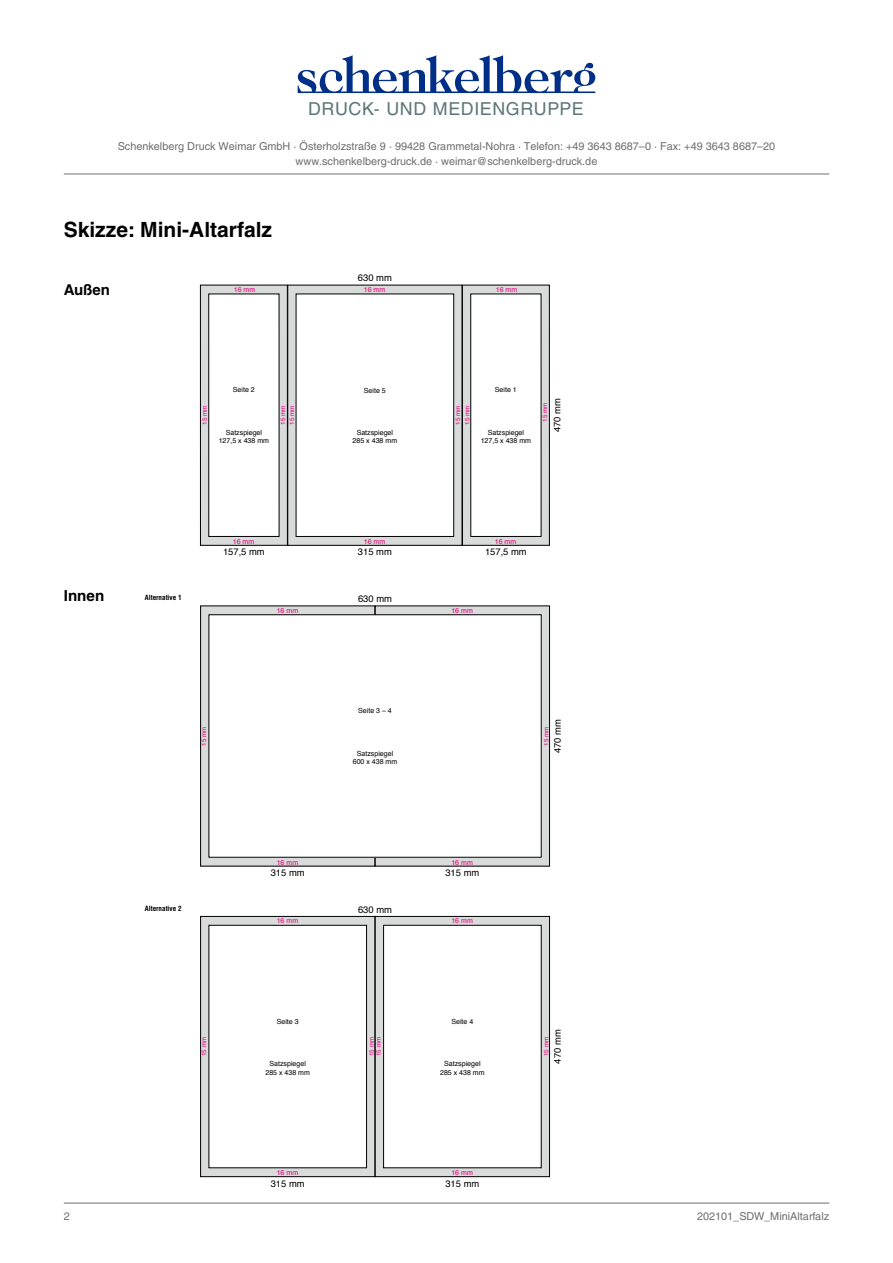
<style>
.page{position:relative;width:893px;height:1263px;background:#fff}
.page>*{position:absolute;margin:0;border:0;box-sizing:border-box;transform-origin:0 0}
.t1{font:700 21px "Helvetica LT";color:#000}
.t2{font:17.85px "Helvetica LT";letter-spacing:.03em;color:#5d767b}
.t3{font:700 15.15px "Helvetica LT";color:#000}
.t4{font:700 15px "Helvetica LT";color:#000}
.t5{font:10.8px/15px "Helvetica LT";color:#6e6e6e;text-align:center}
.t6{font:9.45px "Helvetica";color:#000}
.t7{font:7.05px/8.4px "Helvetica";color:#000;text-align:center}
.t8{font:7.05px "Helvetica";color:#e5007c}
.t9{font:700 condensed 7.05px "Helvetica LT";color:#000}
.t10{font:6.3px "Helvetica";color:#e5007c}
</style>
<div class="page">
<hr style="left:64px;top:174px;width:765px;height:1px;background:#6e6e6e">
<svg style="left:298px;top:55px;width:297px;height:38px"></svg>
<hr style="left:64px;top:1203px;width:765px;height:1px;background:#6e6e6e">
<div style="left:288px;top:285px;width:174px;height:260px;background:#d9dada"></div>
<div style="left:296px;top:294px;width:158px;height:242px;background:#fff"></div>
<div style="left:296px;top:294px;width:158px;height:243px;border:1px solid #000"></div>
<div style="left:462px;top:285px;width:87px;height:260px;background:#d9dada"></div>
<div style="left:462px;top:285px;width:88px;height:260px;border:1px solid #000"></div>
<div style="left:471px;top:294px;width:70px;height:242px;background:#fff"></div>
<div style="left:200px;top:285px;width:87px;height:260px;background:#d9dada"></div>
<div style="left:200px;top:285px;width:88px;height:260px;border:1px solid #000"></div>
<div style="left:209px;top:294px;width:70px;height:242px;background:#fff"></div>
<div style="left:201px;top:916px;width:174px;height:261px;background:#d9dada"></div>
<div style="left:200px;top:916px;width:175px;height:261px;border:1px solid #000"></div>
<div style="left:209px;top:925px;width:158px;height:243px;background:#fff"></div>
<div style="left:209px;top:925px;width:158px;height:243px;border:1px solid #000"></div>
<div style="left:375px;top:916px;width:174px;height:261px;background:#d9dada"></div>
<div style="left:375px;top:916px;width:175px;height:261px;border:1px solid #000"></div>
<div style="left:384px;top:925px;width:157px;height:243px;background:#fff"></div>
<div style="left:383px;top:925px;width:158px;height:243px;border:1px solid #000"></div>
<div style="left:201px;top:606px;width:174px;height:260px;background:#d9dada"></div>
<div style="left:200px;top:606px;width:175px;height:260px;border:1px solid #000"></div>
<div style="left:375px;top:606px;width:174px;height:260px;background:#d9dada"></div>
<div style="left:375px;top:606px;width:175px;height:260px;border:1px solid #000"></div>
<div style="left:209px;top:615px;width:332px;height:242px;background:#fff"></div>
<h2 class="t2" style="left:308px;top:98px;width:277px">DRUCK- UND MEDIENGRUPPE</h2>
<p class="t5" style="left:118px;top:138px;width:659px">Schenkelberg Druck Weimar GmbH · Österholzstraße 9 · 99428 Grammetal-Nohra · Telefon: +49 3643 8687–0 · Fax: +49 3643 8687–20 www.schenkelberg-druck.de · weimar@schenkelberg-druck.de</p>
<h1 class="t1" style="left:64px;top:217px;width:210px">Skizze: Mini-Altarfalz</h1>
<h3 class="t4" style="left:64px;top:281px;width:48px">Außen</h3>
<p class="t8" style="left:234px;top:284px;width:23px">16 mm</p>
<p class="t6" style="left:358px;top:271px;width:35px">630 mm</p>
<p class="t8" style="left:364px;top:284px;width:23px">16 mm</p>
<p class="t8" style="left:496px;top:284px;width:23px">16 mm</p>
<p class="t10" style="left:200px;top:425px;width:21px;rotate:-90deg">15 mm</p>
<p class="t7" style="left:233px;top:386px;width:23px">Seite 2</p>
<p class="t7" style="left:219px;top:428px;width:52px">Satzspiegel<br>127,5 x 438 mm</p>
<p class="t7" style="left:364px;top:386px;width:23px">Seite 5</p>
<p class="t7" style="left:353px;top:428px;width:46px">Satzspiegel<br>285 x 438 mm</p>
<p class="t10" style="left:278px;top:425px;width:21px;rotate:-90deg">15 mm</p>
<p class="t10" style="left:287px;top:425px;width:21px;rotate:-90deg">15 mm</p>
<p class="t10" style="left:453px;top:425px;width:21px;rotate:-90deg">15 mm</p>
<p class="t10" style="left:463px;top:425px;width:21px;rotate:-90deg">15 mm</p>
<p class="t7" style="left:495px;top:386px;width:23px">Seite 1</p>
<p class="t7" style="left:481px;top:428px;width:52px">Satzspiegel<br>127,5 x 438 mm</p>
<p class="t6" style="left:550px;top:432px;width:35px;rotate:-90deg">470 mm</p>
<p class="t10" style="left:540px;top:422px;width:21px;rotate:-90deg">15 mm</p>
<h3 class="t3" style="left:64px;top:586px;width:42px">Innen</h3>
<p class="t9" style="left:145px;top:593px;width:38px">Alternative 1</p>
<p class="t8" style="left:233px;top:536px;width:23px">16 mm</p>
<p class="t8" style="left:364px;top:536px;width:23px">16 mm</p>
<p class="t6" style="left:223px;top:545px;width:43px">157,5 mm</p>
<p class="t6" style="left:358px;top:545px;width:35px">315 mm</p>
<p class="t8" style="left:277px;top:605px;width:23px">16 mm</p>
<p class="t6" style="left:358px;top:591px;width:35px">630 mm</p>
<p class="t8" style="left:495px;top:536px;width:23px">16 mm</p>
<p class="t6" style="left:485px;top:545px;width:43px">157,5 mm</p>
<p class="t8" style="left:451px;top:605px;width:23px">16 mm</p>
<p class="t10" style="left:199px;top:745px;width:21px;rotate:-90deg">15 mm</p>
<p class="t7" style="left:358px;top:707px;width:35px">Seite 3 – 4</p>
<p class="t7" style="left:353px;top:749px;width:46px">Satzspiegel<br>600 x 438 mm</p>
<p class="t6" style="left:550px;top:753px;width:35px;rotate:-90deg">470 mm</p>
<p class="t10" style="left:541px;top:745px;width:21px;rotate:-90deg">15 mm</p>
<p class="t9" style="left:145px;top:904px;width:38px">Alternative 2</p>
<p class="t8" style="left:277px;top:857px;width:23px">16 mm</p>
<p class="t8" style="left:451px;top:857px;width:23px">16 mm</p>
<p class="t6" style="left:271px;top:865px;width:35px">315 mm</p>
<p class="t6" style="left:445px;top:865px;width:35px">315 mm</p>
<p class="t6" style="left:358px;top:902px;width:35px">630 mm</p>
<p class="t8" style="left:277px;top:915px;width:23px">16 mm</p>
<p class="t8" style="left:451px;top:915px;width:23px">16 mm</p>
<p class="t7" style="left:277px;top:1017px;width:23px">Seite 3</p>
<p class="t7" style="left:265px;top:1059px;width:46px">Satzspiegel<br>285 x 438 mm</p>
<p class="t7" style="left:451px;top:1017px;width:23px">Seite 4</p>
<p class="t7" style="left:440px;top:1059px;width:46px">Satzspiegel<br>285 x 438 mm</p>
<p class="t6" style="left:550px;top:1063px;width:35px;rotate:-90deg">470 mm</p>
<p class="t10" style="left:199px;top:1056px;width:21px;rotate:-90deg">15 mm</p>
<p class="t10" style="left:367px;top:1056px;width:21px;rotate:-90deg">15 mm</p>
<p class="t10" style="left:374px;top:1056px;width:21px;rotate:-90deg">15 mm</p>
<p class="t10" style="left:541px;top:1056px;width:21px;rotate:-90deg">15 mm</p>
<p class="t8" style="left:277px;top:1167px;width:23px">16 mm</p>
<p class="t6" style="left:271px;top:1176px;width:35px">315 mm</p>
<p class="t8" style="left:451px;top:1167px;width:23px">16 mm</p>
<p class="t6" style="left:445px;top:1176px;width:35px">315 mm</p>
<p class="t5" style="left:64px;top:1209px;width:8px">2</p>
<p class="t5" style="left:697px;top:1209px;width:134px">202101_SDW_MiniAltarfalz</p>
</div>
